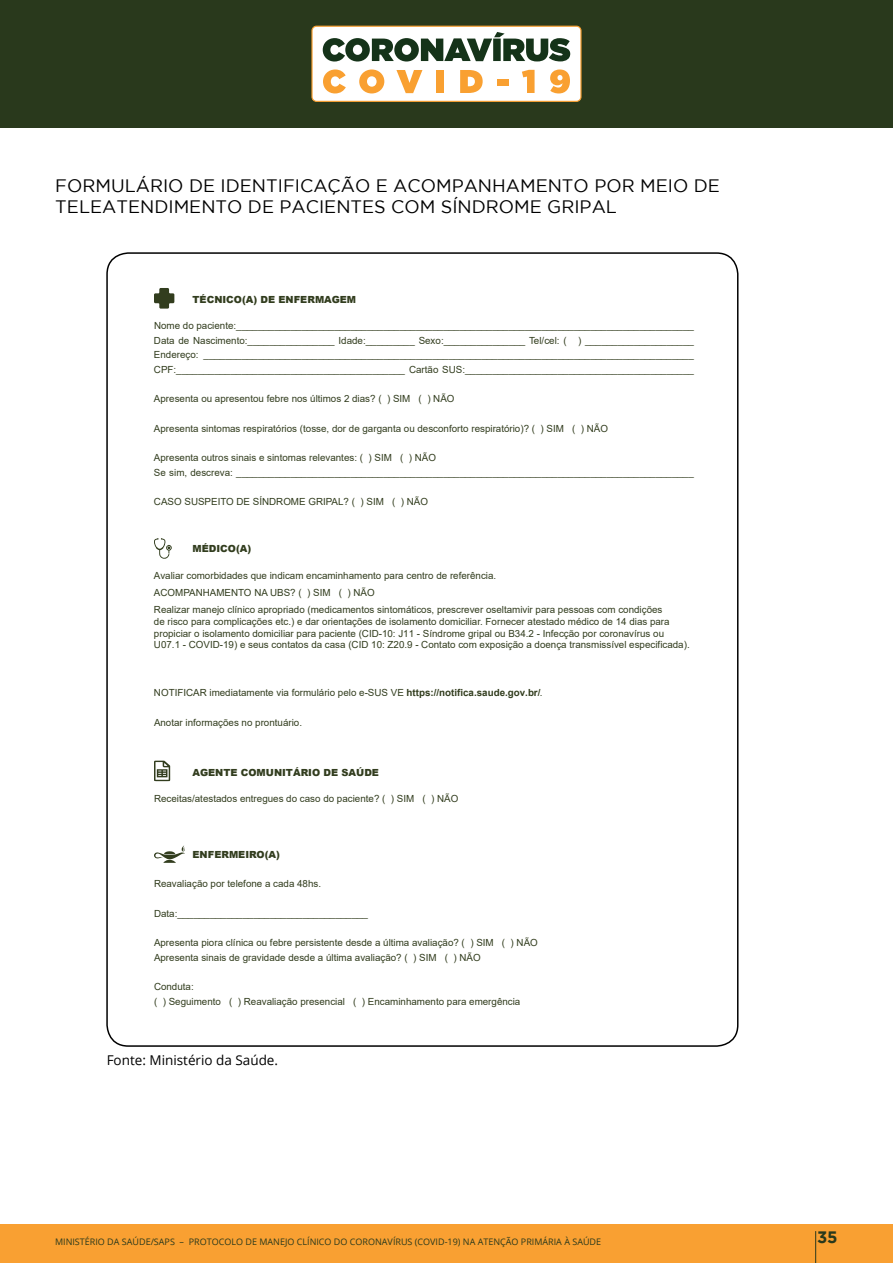
<style>
.page{position:relative;width:893px;height:1263px;background:#fff}
.page>*{position:absolute;margin:0;border:0;box-sizing:border-box;transform-origin:0 0}
.t1{font:18px/21.6px "Gotham";color:#000}
.t2{font:700 16.5px "Gotham";color:#29391c}
.t3{font:13.5px "Open Sans";color:#000}
.t4{font:9.75px/14.7px "Arial";color:#323d1e}
.t5{font:900 9.75px "Arial";color:#323d1e}
.t6{font:9px "Open Sans";color:#29391c}
.s1{font-weight:700}
</style>
<div class="page">
<div style="left:0;top:1225px;width:893px;height:38px;background:#f9a032"></div>
<div style="left:0;top:0;width:893px;height:128px;background:#29391c"></div>
<svg style="left:311px;top:26px;width:271px;height:76px;background:#d1cab5"></svg>
<hr style="left:815px;top:1231px;width:1px;height:32px;background:#29391c">
<svg style="left:154px;top:288px;width:20px;height:21px"></svg>
<svg style="left:154px;top:538px;width:18px;height:21px"></svg>
<svg style="left:154px;top:761px;width:16px;height:20px"></svg>
<svg style="left:154px;top:845px;width:31px;height:18px"></svg>
<h1 class="t1" style="left:55px;top:174px;width:666px">FORMULÁRIO DE IDENTIFICAÇÃO E ACOMPANHAMENTO POR MEIO DE<br>TELEATENDIMENTO DE PACIENTES COM SÍNDROME GRIPAL</h1>
<p class="t5" style="left:193px;top:292px;width:165px">TÉCNICO(A) DE ENFERMAGEM</p>
<p class="t4" style="left:154px;top:318px;width:541px;text-align:justify">Nome do paciente:____________________________________________________________________________________ Data de Nascimento:________________ Idade:_________ Sexo:_______________ Tel/cel: ( ) ____________________ Endereço: __________________________________________________________________________________________ CPF:__________________________________________ Cartão SUS:__________________________________________</p>
<p class="t4" style="left:154px;top:392px;width:302px">Apresenta ou apresentou febre nos últimos 2 dias? ( ) SIM ( ) NÃO</p>
<p class="t4" style="left:154px;top:421px;width:456px">Apresenta sintomas respiratórios (tosse, dor de garganta ou desconforto respiratório)? ( ) SIM ( ) NÃO</p>
<p class="t4" style="left:154px;top:450px;width:541px">Apresenta outros sinais e sintomas relevantes: ( ) SIM ( ) NÃO<br>Se sim, descreva: ____________________________________________________________________________________</p>
<p class="t4" style="left:154px;top:494px;width:275px">CASO SUSPEITO DE SÍNDROME GRIPAL? ( ) SIM ( ) NÃO</p>
<p class="t5" style="left:193px;top:542px;width:60px">MÉDICO(A)</p>
<p class="t4" style="left:154px;top:567px;width:510px;line-height:17.1px">Avaliar comorbidades que indicam encaminhamento para centro de referência.<br>ACOMPANHAMENTO NA UBS? ( ) SIM ( ) NÃO<br>Realizar manejo clínico apropriado (medicamentos sintomáticos, prescrever oseltamivir para pessoas com condições</p>
<p class="t4" style="left:154px;top:615px;width:537px;line-height:11.7px">de risco para complicações etc.) e dar orientações de isolamento domiciliar. Fornecer atestado médico de 14 dias para propiciar o isolamento domiciliar para paciente (CID-10: J11 - Síndrome gripal ou B34.2 - Infecção por coronavírus ou<br>U07.1 - COVID-19) e seus contatos da casa (CID 10: Z20.9 - Contato com exposição a doença transmissível especificada).</p>
<p class="t4" style="left:154px;top:685px;width:390px">NOTIFICAR imediatamente via formulário pelo e-SUS VE <span class="s1">https://notifica.saude.gov.br/</span>.</p>
<p class="t4" style="left:154px;top:715px;width:150px">Anotar informações no prontuário.</p>
<p class="t5" style="left:193px;top:765px;width:188px">AGENTE COMUNITÁRIO DE SAÚDE</p>
<p class="t4" style="left:154px;top:791px;width:306px">Receitas/atestados entregues do caso do paciente? ( ) SIM ( ) NÃO</p>
<p class="t5" style="left:193px;top:847px;width:89px">ENFERMEIRO(A)</p>
<p class="t4" style="left:154px;top:876px;width:169px">Reavaliação por telefone a cada 48hs.</p>
<p class="t4" style="left:154px;top:906px;width:216px">Data:___________________________________</p>
<p class="t4" style="left:154px;top:935px;width:385px">Apresenta piora clínica ou febre persistente desde a última avaliação? ( ) SIM ( ) NÃO<br>Apresenta sinais de gravidade desde a última avaliação? ( ) SIM ( ) NÃO</p>
<p class="t4" style="left:154px;top:979px;width:368px">Conduta:<br>( ) Seguimento ( ) Reavaliação presencial ( ) Encaminhamento para emergência</p>
<h3 class="t3" style="left:107px;top:1050px;width:173px">Fonte: Ministério da Saúde.</h3>
<p class="t6" style="left:55px;top:1235px;width:146px">Ministério da Saúde/SAPS – PROTO</p>
<p class="t6" style="left:219px;top:1235px;width:56px">COLO DE MANE</p>
<p class="t6" style="left:285px;top:1235px;width:78px">JO CLÍNI CO DO CORONA</p>
<p class="t6" style="left:388px;top:1235px;width:97px">VÍRUS (COVID-19) NA ATEN</p>
<p class="t6" style="left:500px;top:1235px;width:54px">ÇÃO PRI MÁRIA</p>
<p class="t6" style="left:564px;top:1235px;width:15px">À SAÚDE</p>
<h2 class="t2" style="left:817px;top:1228px;width:22px">35</h2>
</div>
